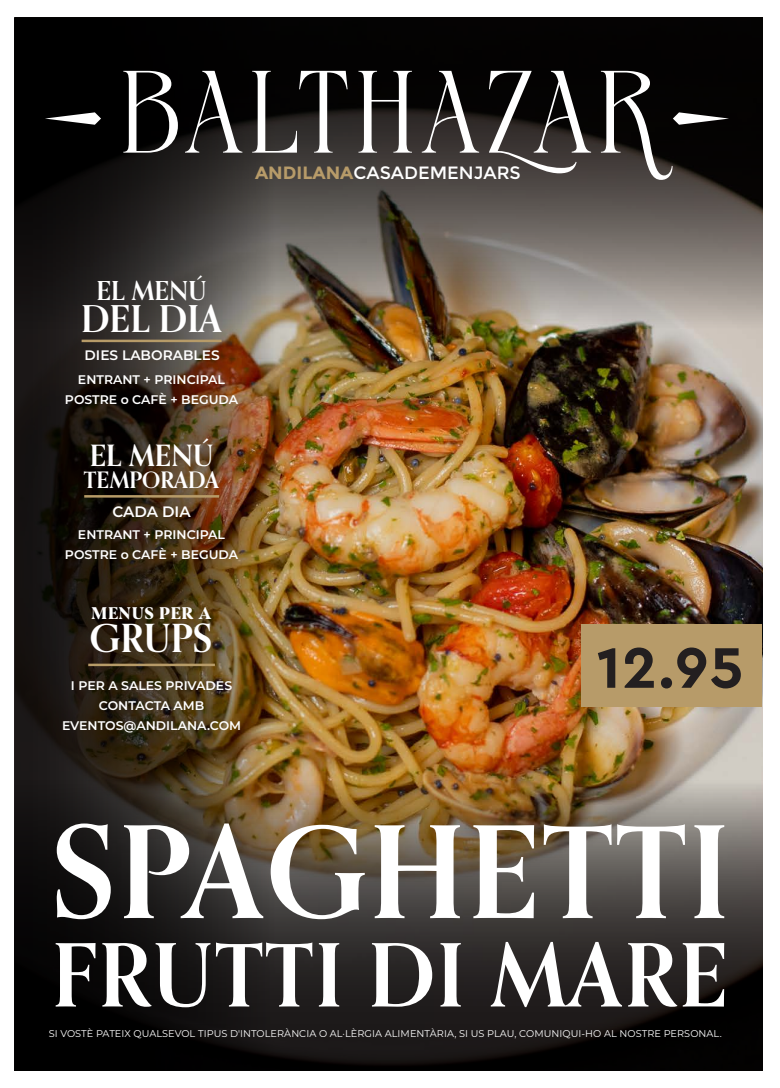
<style>
.page{position:relative;width:780px;height:1088px;background:#fff}
.page>*{position:absolute;margin:0;border:0;box-sizing:border-box;transform-origin:0 0}
.t1{font:700 127.25px "Orpheus Pro";letter-spacing:.02em;color:#fff}
.t2{font:700 86.88px "Orpheus Pro";letter-spacing:.02em;color:#fff}
.t3{font:700 59.88px "Cera Pro";color:#231f20}
.t4{font:700 38.75px "Orpheus Pro";color:#fff}
.t5{font:700 37px "Orpheus Pro";color:#fff}
.t6{font:700 29.38px "Orpheus Pro";color:#fff}
.t7{font:700 26.12px "Orpheus Pro";color:#fff}
.t8{font:700 22.62px "Orpheus Pro";color:#fff}
.t9{font:17.75px "Montserrat";color:#fff}
.t10{font:700 17.5px "Begum";color:#fff}
.t11{font:600 15.12px "Montserrat";color:#fff}
.t12{font:600 13.75px "Montserrat";color:#fff}
.t13{font:600 12.5px/20px "Montserrat";color:#fff;text-align:center}
.t14{font:9.88px "Montserrat";letter-spacing:.005em;color:#fff}
.s1{font-weight:700;color:#b79b69}
</style>
<div class="page">
<img style="left:302px;top:362px;width:460px;height:386px">
<img style="left:14px;top:18px;width:288px;height:1053px">
<svg style="left:15px;top:18px;width:747px;height:344px;background:#453e37"></svg>
<img style="left:15px;top:748px;width:747px;height:322px">
<div style="left:581px;top:624px;width:180px;height:83px;background:#b79b69"></div>
<hr style="left:82px;top:340px;width:139px;height:2px;background:#b79b68">
<hr style="left:84px;top:495px;width:135px;height:3px;background:#b79b68">
<hr style="left:88px;top:664px;width:127px;height:2px;background:#b79b68">
<svg style="left:123px;top:71px;width:55px;height:82px"></svg>
<svg style="left:185px;top:71px;width:57px;height:82px"></svg>
<svg style="left:252px;top:71px;width:95px;height:82px"></svg>
<svg style="left:358px;top:71px;width:54px;height:82px"></svg>
<svg style="left:422px;top:71px;width:57px;height:82px"></svg>
<svg style="left:489px;top:71px;width:102px;height:102px"></svg>
<svg style="left:601px;top:71px;width:128px;height:109px;background:#302e2d"></svg>
<svg style="left:45px;top:112px;width:56px;height:13px"></svg>
<h3 class="t9" style="left:255px;top:163px;width:267px"><span class="s1">ANDILANA</span>CASADEMENJARS</h3>
<h3 class="t7" style="left:96px;top:275px;width:112px">EL MENÚ</h3>
<h3 class="t5" style="left:81px;top:296px;width:142px">DEL DIA</h3>
<p class="t12" style="left:85px;top:345px;width:136px">DIES LABORABLES</p>
<p class="t13" style="left:65px;top:369px;width:175px">ENTRANT + PRINCIPAL<br>POSTRE o CAFÈ + BEGUDA</p>
<h3 class="t6" style="left:90px;top:437px;width:125px">EL MENÚ</h3>
<h3 class="t8" style="left:84px;top:466px;width:137px">TEMPORADA</h3>
<p class="t11" style="left:112px;top:501px;width:80px">CADA DIA</p>
<p class="t13" style="left:65px;top:524px;width:175px">ENTRANT + PRINCIPAL<br>POSTRE o CAFÈ + BEGUDA</p>
<h3 class="t10" style="left:91px;top:602px;width:122px">MENUS PER A</h3>
<h3 class="t4" style="left:90px;top:614px;width:124px">GRUPS</h3>
<p class="t13" style="left:62px;top:675px;width:181px">I PER A SALES PRIVADES<br>CONTACTA AMB<br>EVENTOS@ANDILANA.COM</p>
<h3 class="t3" style="left:596px;top:628px;width:148px">12.95</h3>
<h1 class="t1" style="left:50px;top:792px;width:681px">SPAGHETTI</h1>
<h2 class="t2" style="left:52px;top:921px;width:677px">FRUTTI DI MARE</h2>
<p class="t14" style="left:49px;top:1027px;width:674px">SI VOSTÈ PATEIX QUALSEVOL TIPUS D'INTOLERÀNCIA O AL·LÈRGIA ALIMENTÀRIA, SI US PLAU, COMUNIQUI-HO AL NOSTRE PERSONAL.</p>
</div>
